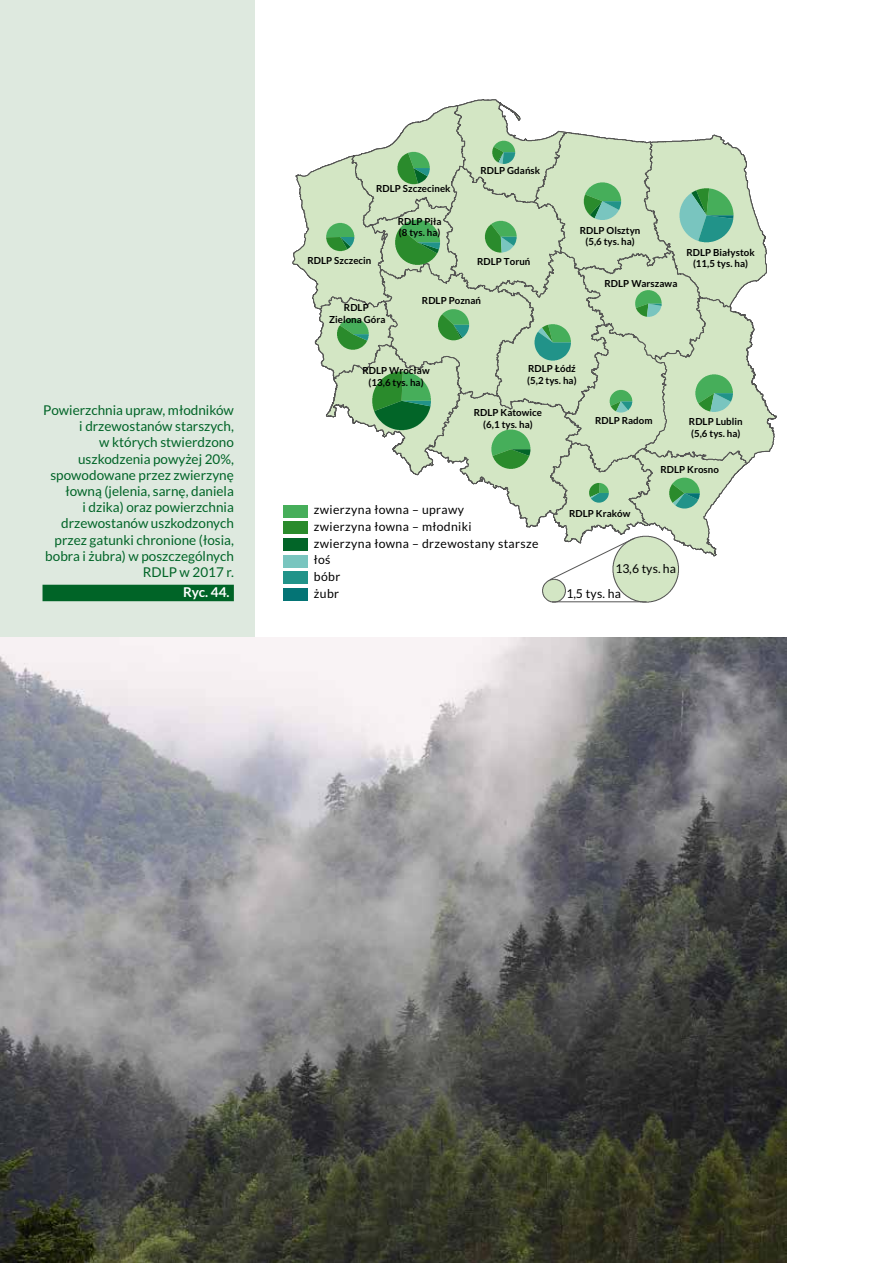
<style>
.page{position:relative;width:893px;height:1263px;background:#fff}
.page>*{position:absolute;margin:0;border:0;box-sizing:border-box;transform-origin:0 0}
.t1{font:13.5px/16.2px "Lato";color:#006427;text-align:right}
.t2{font:700 13.5px "Lato";color:#fff}
.t3{font:12.3px/16.6px "Lato";letter-spacing:.03em;color:#000}
.t4{font:700 9.75px/11.6px "Lato";letter-spacing:.005em;color:#000;text-align:center}
</style>
<div class="page">
<div style="left:0;top:0;width:255px;height:1263px;background:#dee9df"></div>
<div style="left:43px;top:585px;width:191px;height:16px;background:#006427"></div>
<div style="left:283px;top:555px;width:25px;height:12px;background:#79c5bf"></div>
<div style="left:283px;top:572px;width:25px;height:12px;background:#219389"></div>
<div style="left:283px;top:588px;width:25px;height:12px;background:#047475"></div>
<div style="left:283px;top:505px;width:25px;height:13px;background:#46ae5a"></div>
<div style="left:283px;top:522px;width:25px;height:12px;background:#2a8b2c"></div>
<div style="left:283px;top:538px;width:25px;height:13px;background:#026528"></div>
<svg style="left:292px;top:99px;width:485px;height:504px"></svg>
<img style="left:0;top:637px;width:787px;height:626px">
<p class="t1" style="left:43px;top:402px;width:192px">Powierzchnia upraw, młodników i drzewostanów starszych,<br>w których stwierdzono uszkodzenia powyżej 20%, spowodowane przez zwierzynę łowną (jelenia, sarnę, daniela<br>i dzika) oraz powierzchnia drzewostanów uszkodzonych przez gatunki chronione (łosia, bobra i żubra) w poszczególnych<br>RDLP w 2017 r.</p>
<h1 class="t2" style="left:183px;top:585px;width:48px">Ryc. 44.</h1>
<p class="t4" style="left:376px;top:182px;width:76px">RDLP Szczecinek</p>
<p class="t4" style="left:398px;top:215px;width:45px;text-align:left">RDLP Piła (8 tys. ha)</p>
<p class="t4" style="left:480px;top:164px;width:61px">RDLP Gdańsk</p>
<p class="t4" style="left:308px;top:255px;width:65px">RDLP Szczecin</p>
<p class="t4" style="left:329px;top:302px;width:58px">RDLP<br>Zielona Góra</p>
<p class="t4" style="left:477px;top:256px;width:55px">RDLP Toruń</p>
<p class="t4" style="left:422px;top:294px;width:61px">RDLP Poznań</p>
<p class="t4" style="left:580px;top:224px;width:62px">RDLP Olsztyn (5,6 tys. ha)</p>
<p class="t4" style="left:605px;top:278px;width:74px">RDLP Warszawa</p>
<p class="t4" style="left:686px;top:246px;width:70px">RDLP Białystok (11,5 tys. ha)</p>
<p class="t4" style="left:362px;top:365px;width:69px">RDLP Wrocław (13,6 tys. ha)</p>
<p class="t4" style="left:527px;top:363px;width:51px;text-align:left">RDLP Łódź (5,2 tys. ha)</p>
<p class="t4" style="left:474px;top:407px;width:70px">RDLP Katowice (6,1 tys. ha)</p>
<p class="t3" style="left:314px;top:501px;width:226px">zwierzyna łowna – uprawy<br>zwierzyna łowna – młodniki<br>zwierzyna łowna – drzewostany starsze łoś<br>bóbr<br>żubr</p>
<p class="t4" style="left:595px;top:414px;width:59px">RDLP Radom</p>
<p class="t4" style="left:689px;top:416px;width:55px;text-align:left">RDLP Lublin (5,6 tys. ha)</p>
<p class="t4" style="left:660px;top:463px;width:60px">RDLP Krosno</p>
<p class="t4" style="left:569px;top:508px;width:63px">RDLP Kraków</p>
<p class="t3" style="left:567px;top:556px;width:111px;line-height:25.2px;text-indent:49px">13,6 tys. ha<br>1,5 tys. ha</p>
</div>
